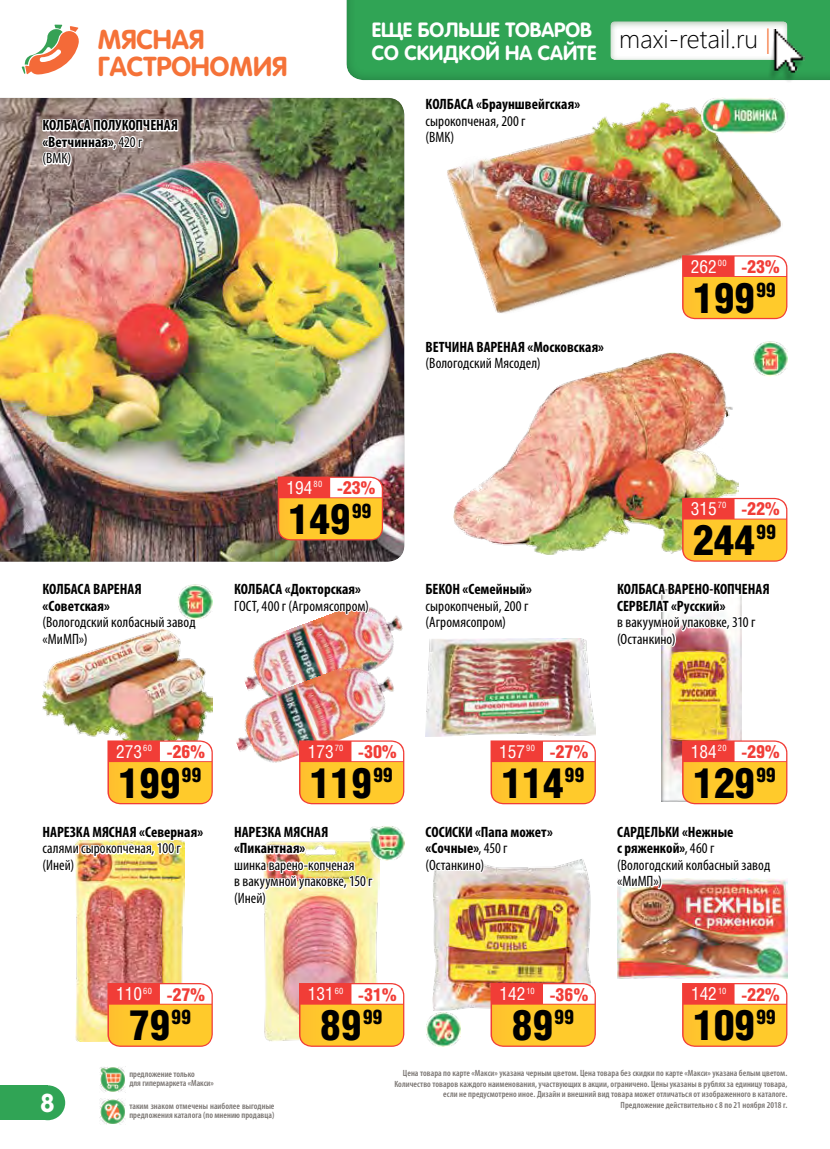
<style>
.page{position:relative;width:830px;height:1149px;background:#fff}
.page>*{position:absolute;margin:0;border:0;box-sizing:border-box;transform-origin:0 0}
.t1{font:900 42px "Helios Cond";letter-spacing:-.01em;color:#000}
.t2{font:700 27px/27px "Rotonda C";color:#f57238}
.t3{font:300 25.5px "Segoe UI";color:#000}
.t4{font:700 25.5px "Rotonda C";color:#fff}
.t5{font:700 20.25px/22.4px "Rotonda C";color:#fff}
.t6{font:900 18px "Helios Cond";color:#f13d37}
.t7{font:condensed 15px/16.5px "Myriad Pro";letter-spacing:.005em;color:#000}
.t8{font:700 condensed 15px/16.5px "Myriad Pro";color:#000}
.t9{font:600 condensed 9px/10.5px "Myriad Pro";letter-spacing:.005em;color:#787370}
.s1{font-weight:400}
.s2{color:#f57238}
.s3{font-family:"Helios Cond C";font-weight:400;color:#fff}
.s4{font-weight:700}
</style>
<div class="page">
<div style="left:0;top:1084px;width:47px;height:35px;background:#30a455"></div>
<div style="left:30px;top:1084px;width:35px;height:35px;background:#30a455;border-radius:50%"></div>
<div style="left:345px;top:0;width:484px;height:81px;background:#30a455"></div>
<div style="left:608px;top:20px;width:180px;height:42px;background:#346e39;opacity:.5"></div>
<img style="left:766px;top:30px;width:38px;height:51px">
<img style="left:100px;top:1067px;width:7px;height:24px">
<img style="left:99px;top:1098px;width:26px;height:25px">
<div style="left:0;top:97px;width:405px;height:464px;background:#000;opacity:.3"></div>
<img style="left:432px;top:881px;width:159px;height:129px">
<svg style="left:490px;top:982px;width:105px;height:64px;background:#fab250"></svg>
<img style="left:617px;top:911px;width:170px;height:67px">
<svg style="left:682px;top:983px;width:105px;height:63px;background:#fbb34f"></svg>
<img style="left:75px;top:882px;width:109px;height:159px">
<svg style="left:107px;top:982px;width:106px;height:130px"></svg>
<img style="left:264px;top:915px;width:114px;height:126px">
<svg style="left:299px;top:982px;width:105px;height:64px;background:#fbb351"></svg>
<svg style="left:22px;top:25px;width:157px;height:163px"></svg>
<img style="left:661px;top:656px;width:79px;height:84px">
<img style="left:617px;top:740px;width:170px;height:171px">
<img style="left:43px;top:665px;width:170px;height:68px">
<img style="left:40px;top:544px;width:157px;height:124px">
<img style="left:75px;top:733px;width:138px;height:149px">
<img style="left:178px;top:583px;width:35px;height:36px">
<img style="left:256px;top:616px;width:147px;height:36px">
<img style="left:244px;top:652px;width:150px;height:84px">
<img style="left:232px;top:476px;width:151px;height:152px">
<img style="left:236px;top:736px;width:168px;height:179px">
<img style="left:447px;top:102px;width:334px;height:181px">
<svg style="left:423px;top:76px;width:159px;height:91px"></svg>
<svg style="left:681px;top:255px;width:106px;height:64px"></svg>
<img style="left:455px;top:352px;width:283px;height:202px">
<svg style="left:447px;top:251px;width:159px;height:142px"></svg>
<img style="left:615px;top:497px;width:172px;height:159px">
<img style="left:753px;top:341px;width:34px;height:35px">
<img style="left:425px;top:638px;width:170px;height:98px">
<svg style="left:425px;top:507px;width:109px;height:137px"></svg>
<svg style="left:433px;top:740px;width:162px;height:141px"></svg>
<img style="left:700px;top:98px;width:86px;height:36px">
<img style="left:426px;top:1012px;width:34px;height:34px">
<h2 class="t2" style="left:98px;top:26px;width:190px">МЯСНАЯ<br>ГАСТРОНОМИЯ</h2>
<h3 class="t8" style="left:43px;top:117px;width:137px">КОЛБАСА ПОЛУКОПЧЕНАЯ «Ветчинная»<span class="s1">, 420 г<br>(ВМК)</span></h3>
<h3 class="t5" style="left:371px;top:19px;width:226px">ЕЩЕ БОЛЬШЕ ТОВАРОВ<br>СО СКИДКОЙ НА САЙТЕ</h3>
<h3 class="t3" style="left:619px;top:18px;width:153px">maxi-retail.ru <span class="s2">|</span></h3>
<h3 class="t8" style="left:425px;top:95px;width:156px">КОЛБАСА «Брауншвейгская»</h3>
<h3 class="t7" style="left:425px;top:112px;width:101px">сырокопченая, 200 г (ВМК)</h3>
<h3 class="t8" style="left:425px;top:338px;width:180px">ВЕТЧИНА ВАРЕНАЯ «Московская»</h3>
<h3 class="t7" style="left:425px;top:355px;width:116px">(Вологодский Мясодел)</h3>
<h3 class="t6" style="left:690px;top:256px;width:90px"><span class="s3">262</span><sup>00</sup> -23%</h3>
<h1 class="t1" style="left:692px;top:273px;width:84px">199<sup>99</sup></h1>
<h3 class="t8" style="left:43px;top:580px;width:101px">КОЛБАСА ВАРЕНАЯ «Советская»</h3>
<h3 class="t7" style="left:43px;top:613px;width:154px">(Вологодский колбасный завод «МиМП»)</h3>
<h3 class="t6" style="left:286px;top:477px;width:90px"><span class="s3">194</span><sup>80</sup> -23%</h3>
<h1 class="t1" style="left:288px;top:495px;width:84px">149<sup>99</sup></h1>
<h3 class="t8" style="left:234px;top:580px;width:128px">КОЛБАСА «Докторская»</h3>
<h3 class="t7" style="left:234px;top:597px;width:136px">ГОСТ, 400 г (Агромясопром)</h3>
<h3 class="t8" style="left:425px;top:580px;width:108px">БЕКОН «Семейный»</h3>
<h3 class="t7" style="left:425px;top:597px;width:104px">сырокопченый, 200 г (Агромясопром)</h3>
<h3 class="t6" style="left:690px;top:498px;width:90px"><span class="s3">315</span><sup>70</sup> -22%</h3>
<h1 class="t1" style="left:692px;top:516px;width:85px">244<sup>99</sup></h1>
<h3 class="t8" style="left:617px;top:580px;width:154px">КОЛБАСА ВАРЕНО-КОПЧЕНАЯ<br>СЕРВЕЛАТ «Русский»</h3>
<h3 class="t7" style="left:617px;top:613px;width:140px">в вакуумной упаковке, 310 г (Останкино)</h3>
<h3 class="t6" style="left:116px;top:741px;width:90px"><span class="s3">273</span><sup>60</sup> -26%</h3>
<h3 class="t6" style="left:307px;top:741px;width:90px"><span class="s3">173</span><sup>70</sup> -30%</h3>
<h3 class="t6" style="left:499px;top:741px;width:90px"><span class="s3">157</span><sup>90</sup> -27%</h3>
<h3 class="t6" style="left:690px;top:741px;width:90px"><span class="s3">184</span><sup>20</sup> -29%</h3>
<h1 class="t1" style="left:118px;top:758px;width:84px">199<sup>99</sup></h1>
<h1 class="t1" style="left:310px;top:758px;width:84px">119<sup>99</sup></h1>
<h1 class="t1" style="left:501px;top:758px;width:84px">114<sup>99</sup></h1>
<h1 class="t1" style="left:692px;top:758px;width:84px">129<sup>99</sup></h1>
<h3 class="t8" style="left:43px;top:823px;width:162px">НАРЕЗКА МЯСНАЯ «Северная»</h3>
<h3 class="t7" style="left:43px;top:839px;width:140px">салями сырокопченая, 100 г (Иней)</h3>
<h3 class="t8" style="left:234px;top:823px;width:96px">НАРЕЗКА МЯСНАЯ «Пикантная»</h3>
<h3 class="t7" style="left:234px;top:856px;width:140px">шинка варено-копченая<br>в вакуумной упаковке, 150 г (Иней)</h3>
<h3 class="t8" style="left:425px;top:823px;width:129px">СОСИСКИ «Папа может» «Сочные»<span class="s1">, 450 г (Останкино)</span></h3>
<h3 class="t7" style="left:617px;top:823px;width:154px"><span class="s4">САРДЕЛЬКИ «Нежные<br>с ряженкой»</span>, 460 г (Вологодский колбасный завод «МиМП»)</h3>
<h3 class="t6" style="left:116px;top:983px;width:90px"><span class="s3">110</span><sup>60</sup> -27%</h3>
<h1 class="t1" style="left:129px;top:1001px;width:64px">79<sup>99</sup></h1>
<h3 class="t6" style="left:307px;top:983px;width:90px"><span class="s3">131</span><sup>60</sup> -31%</h3>
<h1 class="t1" style="left:320px;top:1001px;width:64px">89<sup>99</sup></h1>
<h3 class="t6" style="left:499px;top:983px;width:90px"><span class="s3">142</span><sup>10</sup> -36%</h3>
<h1 class="t1" style="left:511px;top:1001px;width:64px">89<sup>99</sup></h1>
<h3 class="t6" style="left:690px;top:983px;width:90px"><span class="s3">142</span><sup>10</sup> -22%</h3>
<h1 class="t1" style="left:692px;top:1001px;width:84px">109<sup>99</sup></h1>
<h3 class="t4" style="left:40px;top:1087px;width:16px">8</h3>
<p class="t9" style="left:129px;top:1068px;width:86px;line-height:9px">предложение только<br>для гипермаркета «Макси»</p>
<p class="t9" style="left:129px;top:1101px;width:147px;line-height:9px">таким знаком отмечены наиболее выгодные предложения каталога (по мнению продавца)</p>
<p class="t9" style="left:394px;top:1067px;width:394px;text-align:right">Цена товара по карте «Макси» указана черным цветом. Цена товара без скидки по карте «Макси» указана белым цветом.<br>Количество товаров каждого наименования, участвующих в акции, ограничено. Цены указаны в рублях за единицу товара, если не предусмотрено иное. Дизайн и внешний вид товара может отличаться от изображенного в каталоге.<br>Предложение действительно с 8 по 21 ноября 2018 г.</p>
</div>
